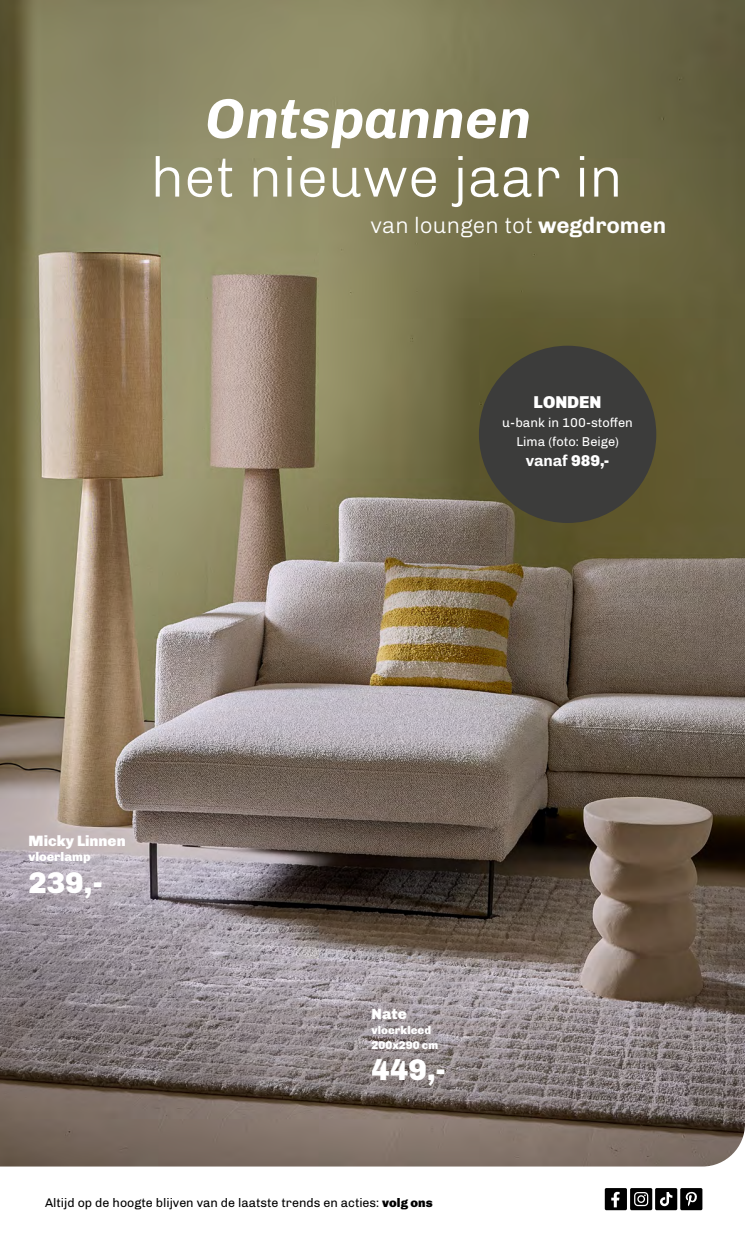
<style>
.page{position:relative;width:745px;height:1241px;background:#fff}
.page>*{position:absolute;margin:0;border:0;box-sizing:border-box;transform-origin:0 0}
.t1{font:300 56.25px "Chivo";color:#fff}
.t2{font:italic 700 56.25px "Chivo";color:#fff}
.t3{font:900 30px "Chivo";color:#fff}
.t4{font:300 22.5px "Chivo";color:#fff}
.t5{font:900 17.12px "Chivo";color:#fff}
.t6{font:700 15.75px "Chivo";color:#fff}
.t7{font:900 15px "Chivo";color:#fff}
.t8{font:12.88px/18.8px "Chivo";color:#fff;text-align:center}
.t9{font:12.5px "Chivo";color:#000}
.t10{font:900 12.5px "Chivo";color:#fff}
.t11{font:900 11.25px/15px "Chivo";color:#fff}
.s1{font-weight:700}
.s2{font-weight:900}
</style>
<div class="page">
<svg style="left:654px;top:1187px;width:22px;height:22px"></svg>
<div style="left:679px;top:1187px;width:23px;height:22px;background:linear-gradient(to bottom,#000,#000);border-radius:2px"></div>
<svg style="left:629px;top:1187px;width:22px;height:22px"></svg>
<div style="left:604px;top:1187px;width:22px;height:22px;background:#000;border-radius:2px"></div>
<svg style="left:611px;top:1191px;width:8px;height:16px"></svg>
<svg style="left:633px;top:1191px;width:14px;height:14px"></svg>
<svg style="left:685px;top:1191px;width:12px;height:15px"></svg>
<svg style="left:659px;top:1191px;width:13px;height:15px"></svg>
<img style="left:0;top:0;width:744px;height:1166px">
<div style="left:478px;top:345px;width:178px;height:178px;background:#3c3c3b;border-radius:50%"></div>
<h1 class="t2" style="left:205px;top:75px;width:327px">Ontspannen</h1>
<h1 class="t1" style="left:151px;top:135px;width:473px">het nieuwe jaar in</h1>
<h3 class="t4" style="left:370px;top:208px;width:297px">van loungen tot <span class="s1">wegdromen</span></h3>
<h3 class="t5" style="left:533px;top:389px;width:69px">LONDEN</h3>
<p class="t8" style="left:502px;top:412px;width:132px">u-bank in 100-stoffen<br>Lima (foto: Beige)</p>
<p class="t6" style="left:525px;top:448px;width:85px">vanaf <span class="s2">989,-</span></p>
<p class="t7" style="left:28px;top:829px;width:99px">Micky Linnen</p>
<p class="t10" style="left:28px;top:847px;width:64px">vloerlamp</p>
<h2 class="t3" style="left:28px;top:858px;width:76px">239,-</h2>
<p class="t7" style="left:371px;top:1001px;width:37px">Nate</p>
<p class="t11" style="left:371px;top:1021px;width:68px">vloerkleed<br>200x290 cm</p>
<h2 class="t3" style="left:371px;top:1045px;width:76px">449,-</h2>
<p class="t9" style="left:45px;top:1192px;width:389px">Altijd op de hoogte blijven van de laatste trends en acties: <span class="s2">volg ons</span></p>
</div>
